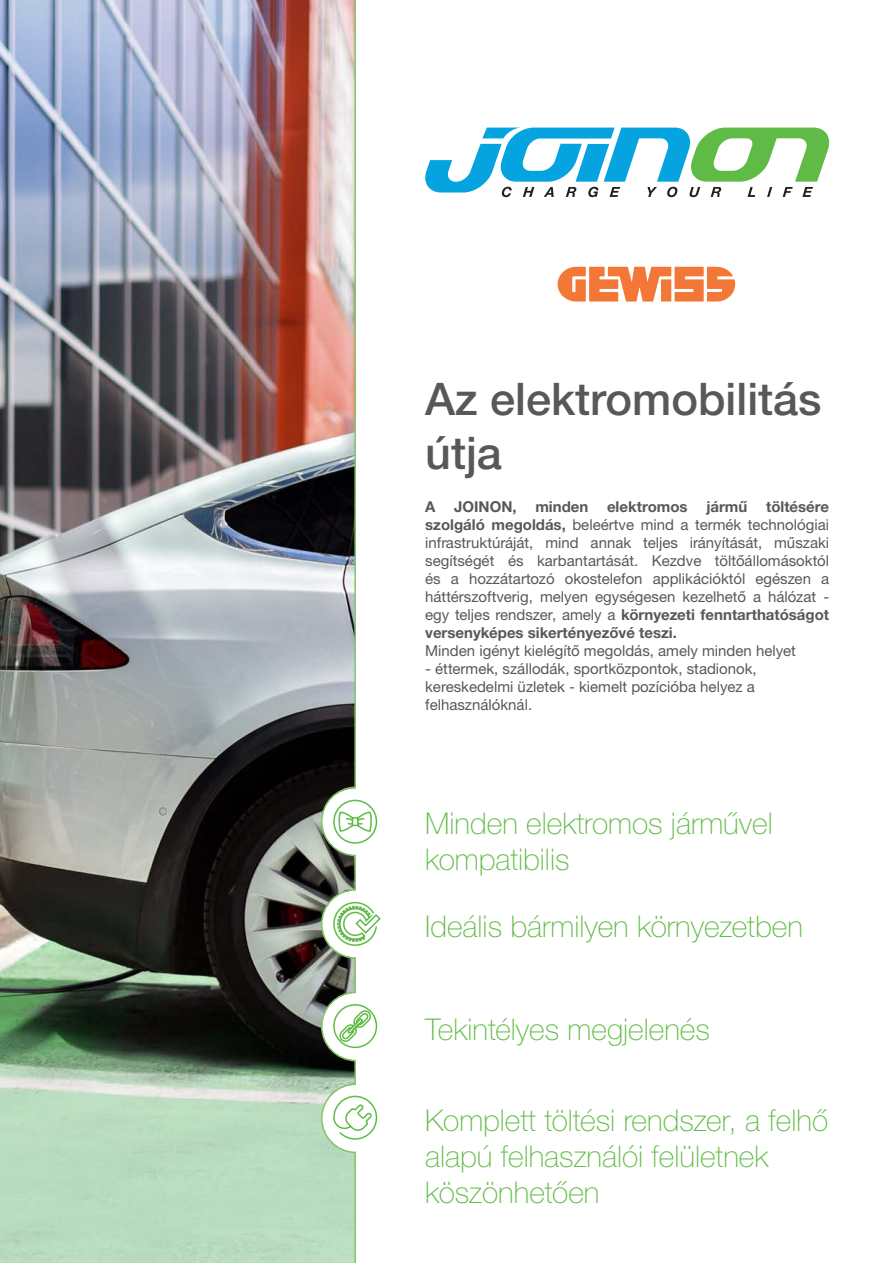
<style>
.page{position:relative;width:893px;height:1263px;background:#fff}
.page>*{position:absolute;margin:0;border:0;box-sizing:border-box;transform-origin:0 0}
.t1{font:500 45px "Helvetica Neue LTW1 G";color:#57585a}
.t2{font:100 30px/36px "Helvetica Neue LTW1 G";color:#60bb46}
.t3{font:15px/18px "Helvetica Neue LTW1 G";color:#57585a;text-align:justify}
.s1{font-weight:700}
</style>
<div class="page">
<img style="left:0;top:0;width:320px;height:1263px">
<img style="left:320px;top:0;width:37px;height:1263px">
<div style="left:333px;top:800px;width:44px;height:44px;border:2px solid #60bb46;border-radius:50%"></div>
<svg style="left:338px;top:812px;width:33px;height:20px"></svg>
<svg style="left:332px;top:901px;width:49px;height:46px"></svg>
<div style="left:333px;top:1004px;width:44px;height:44px;border:2px solid #60bb46;border-radius:50%"></div>
<svg style="left:337px;top:1008px;width:36px;height:36px"></svg>
<svg style="left:332px;top:1095px;width:46px;height:45px"></svg>
<svg style="left:425px;top:128px;width:404px;height:69px"></svg>
<svg style="left:558px;top:267px;width:177px;height:35px"></svg>
<p class="t1" style="left:425px;top:372px;width:398px">Az elektromobilitás</p>
<p class="t1" style="left:425px;top:426px;width:78px">útja</p>
<p class="t3" style="left:425px;top:498px;width:405px"><span class="s1">A JOINON, minden elektromos jármű töltésére szolgáló megoldás,</span> beleértve mind a termék technológiai infrastruktúráját, mind annak teljes irányítását, műszaki segítségét és karbantartását. Kezdve töltőállomásoktól és a hozzátartozó okostelefon applikációktól egészen a háttérszoftverig, melyen egységesen kezelhető a hálózat - egy teljes rendszer, amely a <span class="s1">környezeti fenntarthatóságot versenyképes sikertényezővé teszi.</span></p>
<p class="t3" style="left:425px;top:642px;width:372px">Minden igényt kielégítő megoldás, amely minden helyet</p>
<p class="t3" style="left:425px;top:660px;width:333px;text-align:left">- éttermek, szállodák, sportközpontok, stadionok, kereskedelmi üzletek - kiemelt pozícióba helyez a felhasználóknál.</p>
<p class="t2" style="left:425px;top:806px;width:349px">Minden elektromos járművel kompatibilis</p>
<p class="t2" style="left:425px;top:909px;width:379px">Ideális bármilyen környezetben</p>
<p class="t2" style="left:425px;top:1011px;width:286px">Tekintélyes megjelenés</p>
<p class="t2" style="left:425px;top:1102px;width:404px">Komplett töltési rendszer, a felhő alapú felhasználói felületnek köszönhetően</p>
</div>
